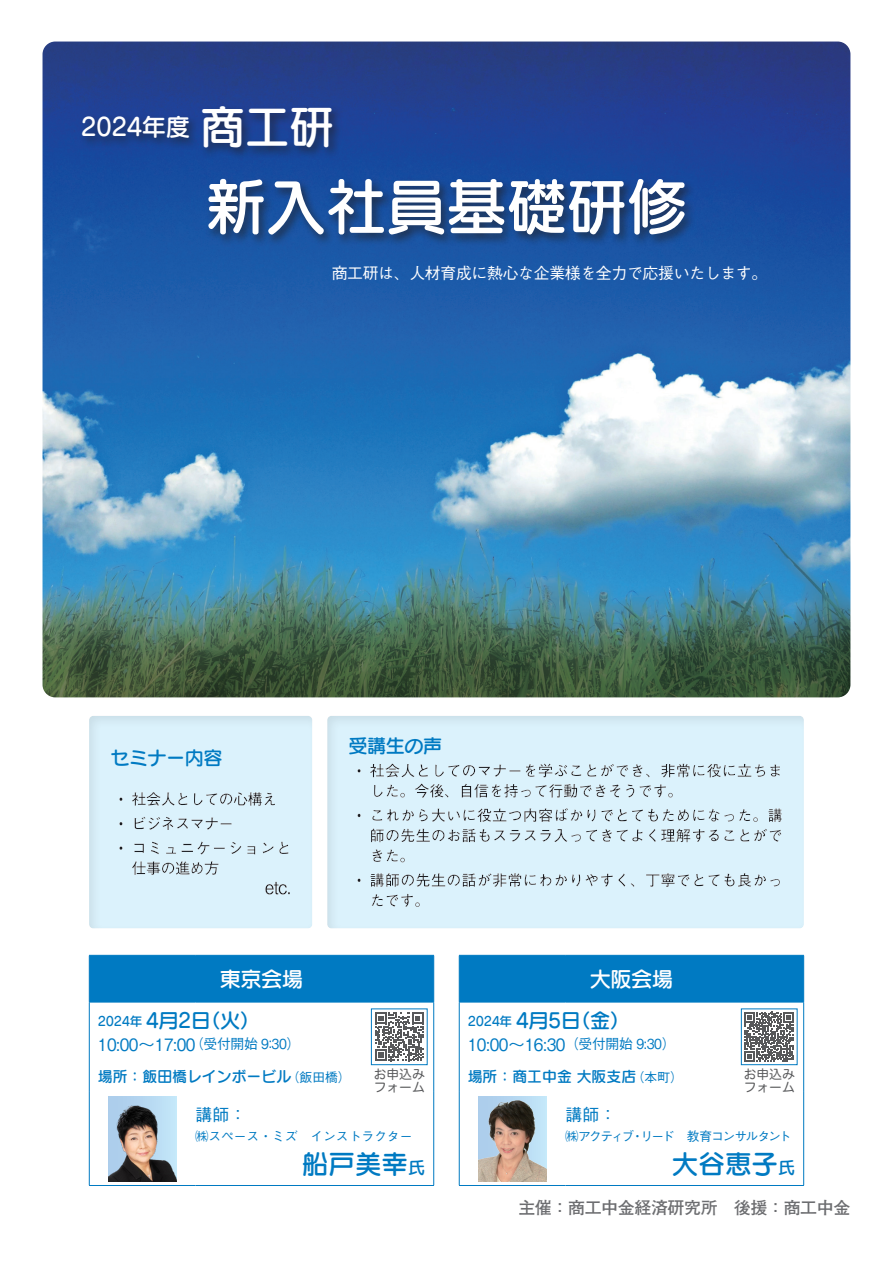
<style>
.page{position:relative;width:893px;height:1263px;background:#fff}
.page>*{position:absolute;margin:0;border:0;box-sizing:border-box;transform-origin:0 0}
.t1{font:61.65px "Seurat Pro DB";letter-spacing:-.025em;color:#fff}
.t2{font:45.75px "Seurat Pro DB";color:#fff}
.t3{font:26.55px "Seurat Pro DB";color:#007ac2}
.t4{font:24.45px "Seurat Pro DB";letter-spacing:-.025em;color:#fff}
.t5{font:21.3px "Seurat Pro DB";letter-spacing:-.025em;color:#fff}
.t6{font:20.25px "Seurat Pro DB";letter-spacing:-.025em;color:#007ac2}
.t7{font:19.2px "Seurat Pro DB";letter-spacing:-.025em;color:#007ac2}
.t8{font:500 16.95px "Gothic BBB Pro";letter-spacing:-.03em;color:#007ac2;scale:.9 1}
.t9{font:700 16.95px "Futo Go B101 Pro";letter-spacing:-.025em;color:#6c6d70}
.t10{font:500 16.95px "Gothic BBB Pro";letter-spacing:-.03em;color:#007ac2}
.t11{font:500 15.9px "Gothic BBB Pro";letter-spacing:-.025em;color:#fff}
.t12{font:14.85px "Seurat Pro DB";color:#007ac2}
.t13{font:500 13.8px "Gothic BBB Pro";letter-spacing:-.025em;color:#007ac2}
.t14{font:500 12.75px "Gothic BBB Pro";letter-spacing:-.005em;color:#007ac2}
.t15{font:12.75px "Hira Maru Pro W4";color:#57585a}
.t16{font:500 12.75px "Gothic BBB Pro";letter-spacing:-.125em;color:#007ac2}
.t17{font:12.75px "Seurat Pro DB";letter-spacing:-.025em;color:#007ac2}
.s1{font-size:16.95px}
</style>
<div class="page">
<img style="left:43px;top:42px;width:807px;height:655px">
<div style="left:79px;top:103px;width:617px;height:144px;background:#231f20;opacity:.65"></div>
<div style="left:326px;top:714px;width:479px;height:215px;background:#231f20;opacity:.1"></div>
<div style="left:88px;top:714px;width:227px;height:215px;background:#231f20;opacity:.1"></div>
<div style="left:90px;top:955px;width:713px;height:47px;background:#007ac2"></div>
<svg style="left:176px;top:1002px;width:622px;height:183px"></svg>
<hr style="left:89px;top:1002px;width:107px;height:1px;background:#007ac2">
<hr style="left:196px;top:1002px;width:238px;height:1px;background:#007ac2">
<hr style="left:459px;top:1002px;width:107px;height:1px;background:#007ac2">
<hr style="left:566px;top:1002px;width:238px;height:1px;background:#007ac2">
<hr style="left:89px;top:955px;width:107px;height:1px;background:#007ac2">
<hr style="left:89px;top:955px;width:1px;height:47px;background:#007ac2">
<hr style="left:196px;top:955px;width:238px;height:1px;background:#007ac2">
<hr style="left:433px;top:955px;width:1px;height:47px;background:#007ac2">
<hr style="left:89px;top:1002px;width:1px;height:90px;background:#007ac2">
<hr style="left:433px;top:1002px;width:1px;height:90px;background:#007ac2">
<hr style="left:89px;top:1092px;width:1px;height:93px;background:#007ac2">
<hr style="left:433px;top:1092px;width:1px;height:93px;background:#007ac2">
<hr style="left:89px;top:1185px;width:107px;height:1px;background:#007ac2">
<hr style="left:196px;top:1185px;width:238px;height:1px;background:#007ac2">
<hr style="left:459px;top:955px;width:107px;height:1px;background:#007ac2">
<hr style="left:459px;top:955px;width:1px;height:47px;background:#007ac2">
<hr style="left:566px;top:955px;width:238px;height:1px;background:#007ac2">
<hr style="left:803px;top:955px;width:1px;height:47px;background:#007ac2">
<hr style="left:459px;top:1002px;width:1px;height:90px;background:#007ac2">
<hr style="left:803px;top:1002px;width:1px;height:90px;background:#007ac2">
<hr style="left:459px;top:1092px;width:1px;height:93px;background:#007ac2">
<hr style="left:803px;top:1092px;width:1px;height:93px;background:#007ac2">
<hr style="left:459px;top:1185px;width:107px;height:1px;background:#007ac2">
<hr style="left:566px;top:1185px;width:238px;height:1px;background:#007ac2">
<img style="left:108px;top:1096px;width:68px;height:86px">
<img style="left:478px;top:1096px;width:68px;height:85px">
<svg style="left:375px;top:1012px;width:49px;height:49px"></svg>
<div style="left:371px;top:1009px;width:56px;height:56px;border:1px solid #007ac2"></div>
<svg style="left:744px;top:1012px;width:50px;height:50px"></svg>
<div style="left:741px;top:1009px;width:56px;height:56px;border:1px solid #007ac2"></div>
<p class="t4" style="left:81px;top:111px;width:111px">2024年度</p>
<p class="t2" style="left:200px;top:97px;width:136px">商工研</p>
<p class="t1" style="left:205px;top:166px;width:484px">新入社員基礎研修</p>
<p class="t11" style="left:332px;top:260px;width:437px">商工研は、人材育成に熱心な企業様を全力で応援いたします。</p>
<h3 class="t7" style="left:110px;top:745px;width:114px">セミナー内容</h3>
<h3 class="t7" style="left:348px;top:733px;width:95px">受講生の声</h3>
<p class="t5" style="left:220px;top:964px;width:85px">東京会場</p>
<p class="t6" style="left:146px;top:1007px;width:116px">4月2 （日火(</p>
<p class="t17" style="left:98px;top:1013px;width:46px">2024年</p>
<p class="t5" style="left:590px;top:964px;width:85px">大阪会場</p>
<p class="t6" style="left:516px;top:1007px;width:116px">4月5 （日金(</p>
<p class="t17" style="left:468px;top:1013px;width:46px">2024年</p>
<p class="t13" style="left:190px;top:1033px;width:112px">（受付開始 9:30(</p>
<p class="t8" style="left:98px;top:1030px;width:110px">10:00～17:00</p>
<p class="t8" style="left:468px;top:1030px;width:110px">10:00～16:30</p>
<p class="t13" style="left:565px;top:1033px;width:112px">（受付開始 9:30(</p>
<p class="t12" style="left:98px;top:1066px;width:195px">場所：飯田橋レインボービル</p>
<p class="t14" style="left:287px;top:1067px;width:65px">（飯田橋(</p>
<p class="t15" style="left:374px;top:1063px;width:53px">お申込み</p>
<p class="t15" style="left:374px;top:1076px;width:53px">フォーム</p>
<p class="t12" style="left:468px;top:1066px;width:170px">場所：商工中金大阪支店</p>
<p class="t14" style="left:632px;top:1067px;width:53px">（本町(</p>
<p class="t15" style="left:744px;top:1063px;width:53px">お申込み</p>
<p class="t15" style="left:744px;top:1076px;width:53px">フォーム</p>
<p class="t10" style="left:196px;top:1101px;width:53px">講師：</p>
<p class="t14" style="left:196px;top:1126px;width:218px">㈱スペース・ミズ　インストラクター</p>
<p class="t3" style="left:302px;top:1146px;width:125px">船戸美幸<span class="s1">氏</span></p>
<p class="t10" style="left:566px;top:1101px;width:53px">講師：</p>
<p class="t14" style="left:566px;top:1126px;width:70px">㈱アクティブ</p>
<p class="t16" style="left:641px;top:1126px;width:152px">リード　教育コンサルタント</p>
<p class="t14" style="left:631px;top:1126px;width:14px">・</p>
<p class="t3" style="left:672px;top:1146px;width:125px">大谷恵子<span class="s1">氏</span></p>
<p class="t9" style="left:518px;top:1194px;width:334px">主催：商工中金経済研究所　後援：商工中金</p>
</div>
